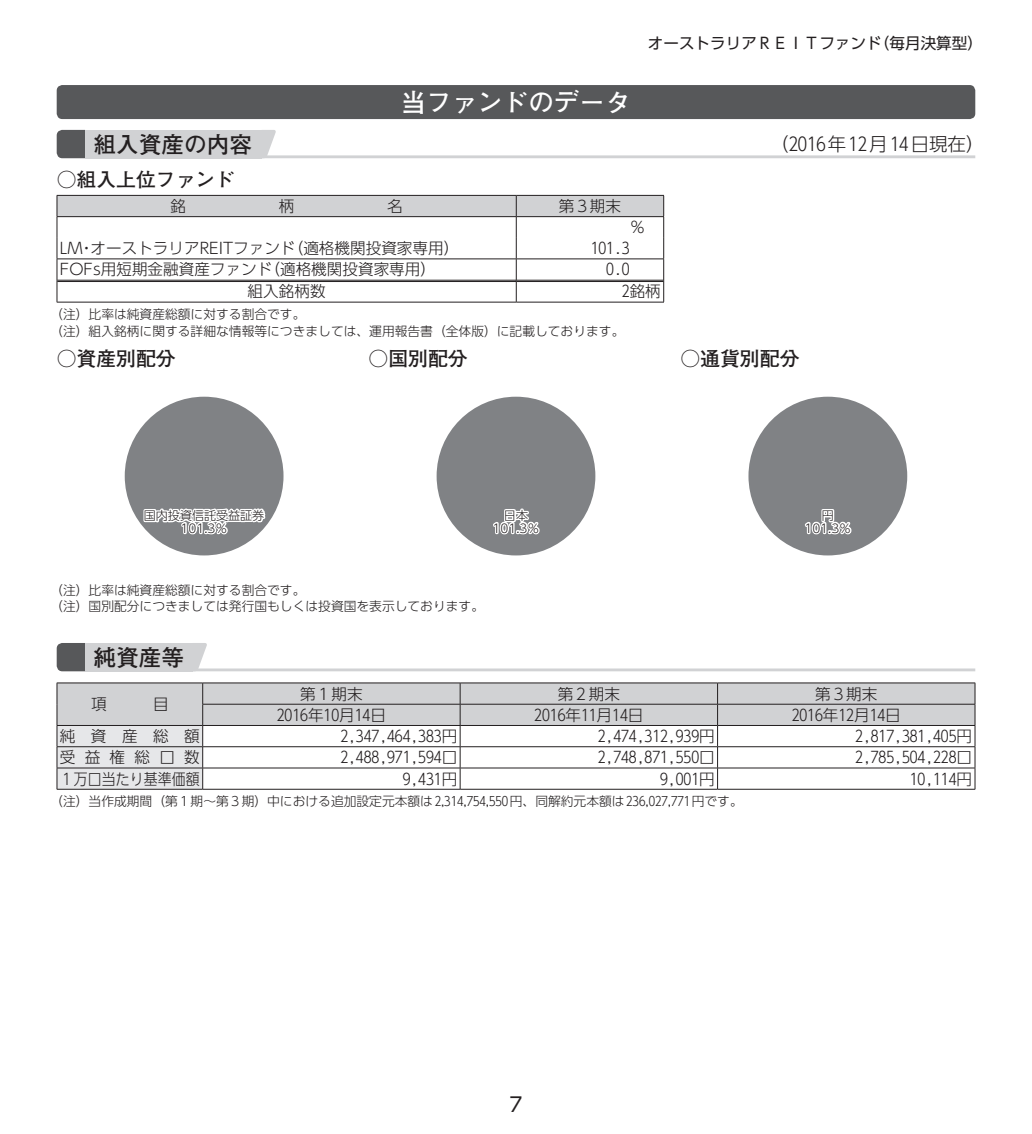
<style>
.page{position:relative;width:1032px;height:1134px;background:#fff}
.page>*{position:absolute;margin:0;border:0;box-sizing:border-box;transform-origin:0 0}
.t1{font:700 25.6px "Futo Go B101 Pro";color:#fff}
.t2{font:700 22.6px "Futo Go B101 Pro";color:#231f20}
.t3{font:700 19.8px "Futo Go B101 Pro";color:#231f20}
.t4{font:19.8px "UD Shin Go Pro";color:#231f20}
.t5{font:300 18.4px "UD Shin Go Pro";color:#231f20}
.t6{font:300 15.6px "UD Shin Go Pro";color:#231f20}
.t7{font:15.6px "UD Shin Go Pro";color:#231f20}
.t8{font:300 15.6px "UD Shin Go Pro";color:#231f20;scale:.89 1}
.t9{font:300 12.8px/16.4px "UD Shin Go Pro";color:#231f20}
.t10{font:300 12px/12.8px "UD Shin Go Pro";color:#231f20;text-align:center}
</style>
<div class="page">
<div style="left:57px;top:85px;width:918px;height:34px;background:#57585a;border-radius:6px"></div>
<hr style="left:85px;top:155px;width:890px;height:3px;background:#d1d2d4">
<svg style="left:57px;top:130px;width:28px;height:28px"></svg>
<div style="left:85px;top:130px;width:177px;height:28px;background:#d1d2d4"></div>
<svg style="left:262px;top:130px;width:14px;height:26px"></svg>
<svg style="left:57px;top:195px;width:607px;height:107px"></svg>
<hr style="left:57px;top:302px;width:459px;height:1px;background:#231f20">
<hr style="left:516px;top:302px;width:148px;height:1px;background:#231f20">
<div style="left:125px;top:397px;width:158px;height:158px;background:#808285;border-radius:50%"></div>
<svg style="left:142px;top:508px;width:126px;height:29px"></svg>
<div style="left:437px;top:397px;width:158px;height:158px;background:#808285;border-radius:50%"></div>
<svg style="left:493px;top:508px;width:47px;height:27px"></svg>
<div style="left:748px;top:397px;width:159px;height:158px;background:#808285;border-radius:50%"></div>
<svg style="left:805px;top:509px;width:47px;height:26px"></svg>
<hr style="left:85px;top:668px;width:890px;height:3px;background:#d1d2d4">
<svg style="left:57px;top:643px;width:28px;height:28px"></svg>
<div style="left:85px;top:643px;width:108px;height:28px;background:#d1d2d4"></div>
<svg style="left:193px;top:643px;width:14px;height:26px"></svg>
<svg style="left:57px;top:683px;width:918px;height:106px"></svg>
<hr style="left:57px;top:746px;width:146px;height:1px;background:#231f20">
<hr style="left:57px;top:768px;width:146px;height:1px;background:#231f20">
<hr style="left:57px;top:789px;width:146px;height:1px;background:#231f20">
<hr style="left:203px;top:746px;width:257px;height:1px;background:#231f20">
<hr style="left:203px;top:768px;width:257px;height:1px;background:#231f20">
<hr style="left:203px;top:789px;width:257px;height:1px;background:#231f20">
<hr style="left:460px;top:746px;width:257px;height:1px;background:#231f20">
<hr style="left:460px;top:768px;width:257px;height:1px;background:#231f20">
<hr style="left:460px;top:789px;width:257px;height:1px;background:#231f20">
<hr style="left:717px;top:746px;width:258px;height:1px;background:#231f20">
<hr style="left:717px;top:768px;width:258px;height:1px;background:#231f20">
<hr style="left:717px;top:789px;width:258px;height:1px;background:#231f20">
<h1 class="t1" style="left:401px;top:82px;width:231px">当ファンドのデータ</h1>
<p class="t7" style="left:648px;top:31px;width:337px">オーストラリアＲＥＩＴファンド（毎月決算型）</p>
<h2 class="t2" style="left:94px;top:126px;width:160px">組入資産の内容</h2>
<p class="t5" style="left:770px;top:129px;width:216px">（2016年 12月 14日現在）</p>
<p class="t3" style="left:57px;top:164px;width:180px">○組入上位ファンド</p>
<p class="t6" style="left:170px;top:193px;width:17px">銘</p>
<p class="t6" style="left:279px;top:193px;width:17px">柄</p>
<p class="t6" style="left:387px;top:193px;width:17px">名</p>
<p class="t6" style="left:559px;top:193px;width:64px">第3期末</p>
<p class="t6" style="left:630px;top:215px;width:17px">％</p>
<p class="t6" style="left:60px;top:236px;width:401px">LM・オーストラリアREITファンド（適格機関投資家専用）</p>
<p class="t6" style="left:591px;top:236px;width:40px">101.3</p>
<p class="t6" style="left:60px;top:257px;width:378px">FOFs用短期金融資産ファンド（適格機関投資家専用）</p>
<p class="t6" style="left:606px;top:257px;width:25px">0.0</p>
<p class="t6" style="left:248px;top:279px;width:79px">組入銘柄数</p>
<p class="t6" style="left:622px;top:279px;width:40px">2銘柄</p>
<p class="t9" style="left:50px;top:306px;width:576px">（注）比率は純資産総額に対する割合です。<br>（注）組入銘柄に関する詳細な情報等につきましては、運用報告書（全体版）に記載しております。</p>
<p class="t3" style="left:57px;top:343px;width:121px">○資産別配分</p>
<p class="t3" style="left:680px;top:343px;width:121px">○通貨別配分</p>
<p class="t3" style="left:369px;top:343px;width:101px">○国別配分</p>
<p class="t10" style="left:144px;top:509px;width:122px">国内投資信託受益証券<br>101.3％</p>
<p class="t10" style="left:492px;top:509px;width:48px">日本<br>101.3％</p>
<p class="t10" style="left:804px;top:509px;width:48px">円<br>101.3％</p>
<p class="t9" style="left:50px;top:581px;width:435px">（注）比率は純資産総額に対する割合です。<br>（注）国別配分につきましては発行国もしくは投資国を表示しております。</p>
<h2 class="t2" style="left:94px;top:639px;width:92px">純資産等</h2>
<p class="t6" style="left:91px;top:692px;width:17px">項</p>
<p class="t6" style="left:153px;top:692px;width:17px">目</p>
<p class="t6" style="left:300px;top:681px;width:64px">第1期末</p>
<p class="t6" style="left:558px;top:681px;width:64px">第2期末</p>
<p class="t6" style="left:815px;top:681px;width:64px">第3期末</p>
<p class="t6" style="left:277px;top:702px;width:111px">2016年10月14日</p>
<p class="t6" style="left:534px;top:702px;width:111px">2016年11月14日</p>
<p class="t6" style="left:792px;top:702px;width:111px">2016年12月14日</p>
<p class="t6" style="left:60px;top:723px;width:142px">純資産総額</p>
<p class="t6" style="left:340px;top:723px;width:118px">2,347,464,383円</p>
<p class="t6" style="left:598px;top:723px;width:118px">2,474,312,939円</p>
<p class="t6" style="left:855px;top:723px;width:118px">2,817,381,405円</p>
<p class="t6" style="left:60px;top:745px;width:142px">受益権総口数</p>
<p class="t6" style="left:340px;top:745px;width:118px">2,488,971,594口</p>
<p class="t6" style="left:598px;top:745px;width:118px">2,748,871,550口</p>
<p class="t6" style="left:855px;top:745px;width:118px">2,785,504,228口</p>
<p class="t8" style="left:60px;top:766px;width:159px">1万口当たり基準価額</p>
<p class="t6" style="left:403px;top:766px;width:56px">9,431円</p>
<p class="t6" style="left:660px;top:766px;width:56px">9,001円</p>
<p class="t6" style="left:910px;top:766px;width:64px">10,114円</p>
<p class="t9" style="left:50px;top:793px;width:694px">（注）当作成期間（第1期～第3期）中における追加設定元本額は 2,314,754,550円、同解約元本額は 236,027,771円です。</p>
<p class="t4" style="left:509px;top:1088px;width:15px">7</p>
</div>
